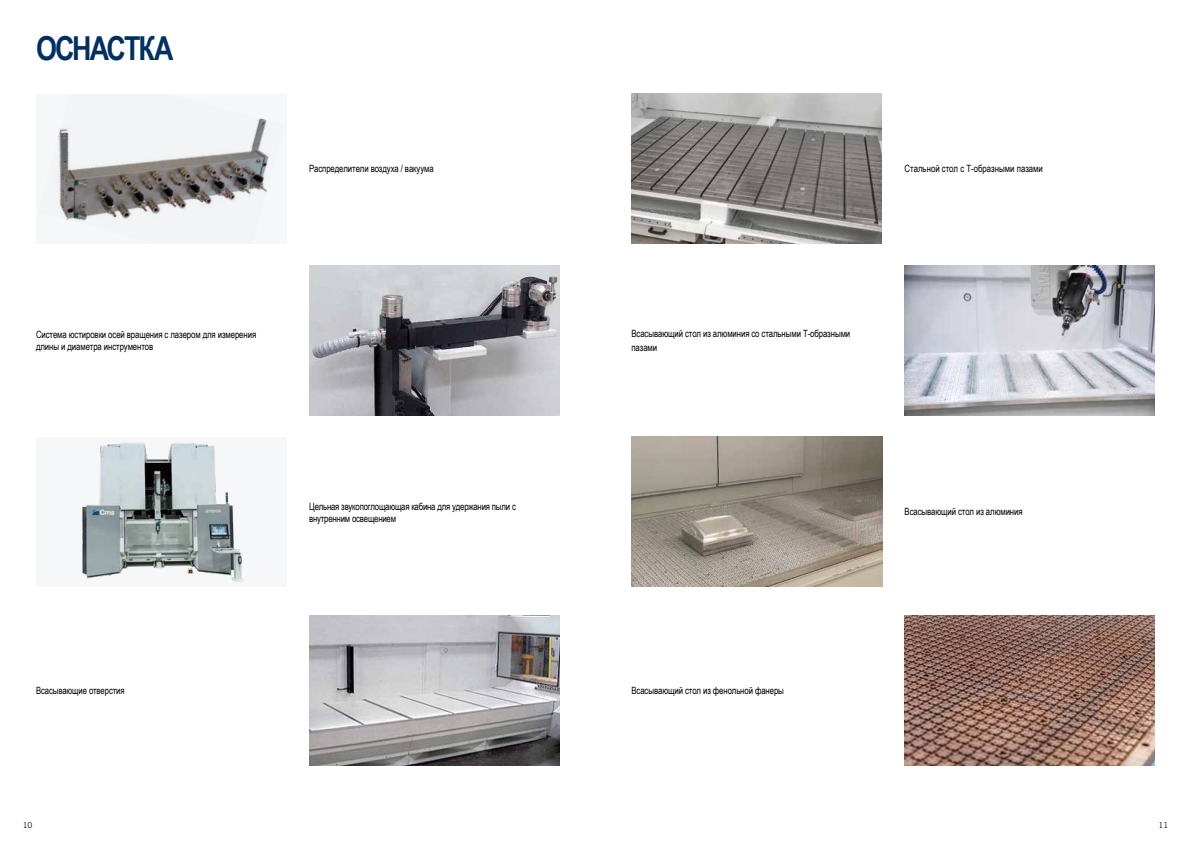
<style>
.page{position:relative;width:1191px;height:842px;background:#fff}
.page>*{position:absolute;margin:0;border:0;box-sizing:border-box;transform-origin:0 0}
.t1{font:700 33px "Arial Narrow";letter-spacing:-.06em;color:#003063}
.t2{font:10px/12px "Arial Narrow";letter-spacing:-.01em;color:#000;scale:.95 1}
.t3{font:10px "Arial Narrow";letter-spacing:-.01em;color:#000;scale:.94 1}
.t4{font:8px "Trade Gothic LT Std";color:#000}
</style>
<div class="page">
<img style="left:904px;top:265px;width:251px;height:150px">
<img style="left:904px;top:615px;width:251px;height:150px">
<img style="left:631px;top:94px;width:251px;height:149px">
<img style="left:632px;top:437px;width:250px;height:150px">
<img style="left:38px;top:94px;width:246px;height:149px">
<img style="left:309px;top:265px;width:250px;height:150px">
<img style="left:309px;top:615px;width:250px;height:150px">
<div style="left:36px;top:437px;width:250px;height:150px;background:#f5f7f9"></div>
<img style="left:82px;top:442px;width:162px;height:140px">
<h1 class="t1" style="left:36px;top:23px;width:139px">ОСНАСТКА</h1>
<p class="t2" style="left:309px;top:162px;width:133px">Распределители воздуха / вакуума</p>
<p class="t2" style="left:36px;top:328px;width:233px">Система юстировки осей вращения с лазером для измерения длины и диаметра инструментов</p>
<p class="t2" style="left:309px;top:500px;width:219px">Цельная звукопоглощающая кабина для удержания пыли с внутренним освещением</p>
<p class="t3" style="left:36px;top:683px;width:96px">Всасывающие отверстия</p>
<p class="t2" style="left:904px;top:162px;width:147px">Стальной стол с Т-образными пазами</p>
<p class="t2" style="left:631px;top:326px;width:232px;line-height:14px">Всасывающий стол из алюминия со стальными Т-образными пазами</p>
<p class="t2" style="left:904px;top:505px;width:126px">Всасывающий стол из алюминия</p>
<p class="t2" style="left:631px;top:684px;width:162px">Всасывающий стол из фенольной фанеры</p>
<p class="t4" style="left:23px;top:820px;width:11px">10</p>
<p class="t4" style="left:1158px;top:820px;width:11px">11</p>
</div>
